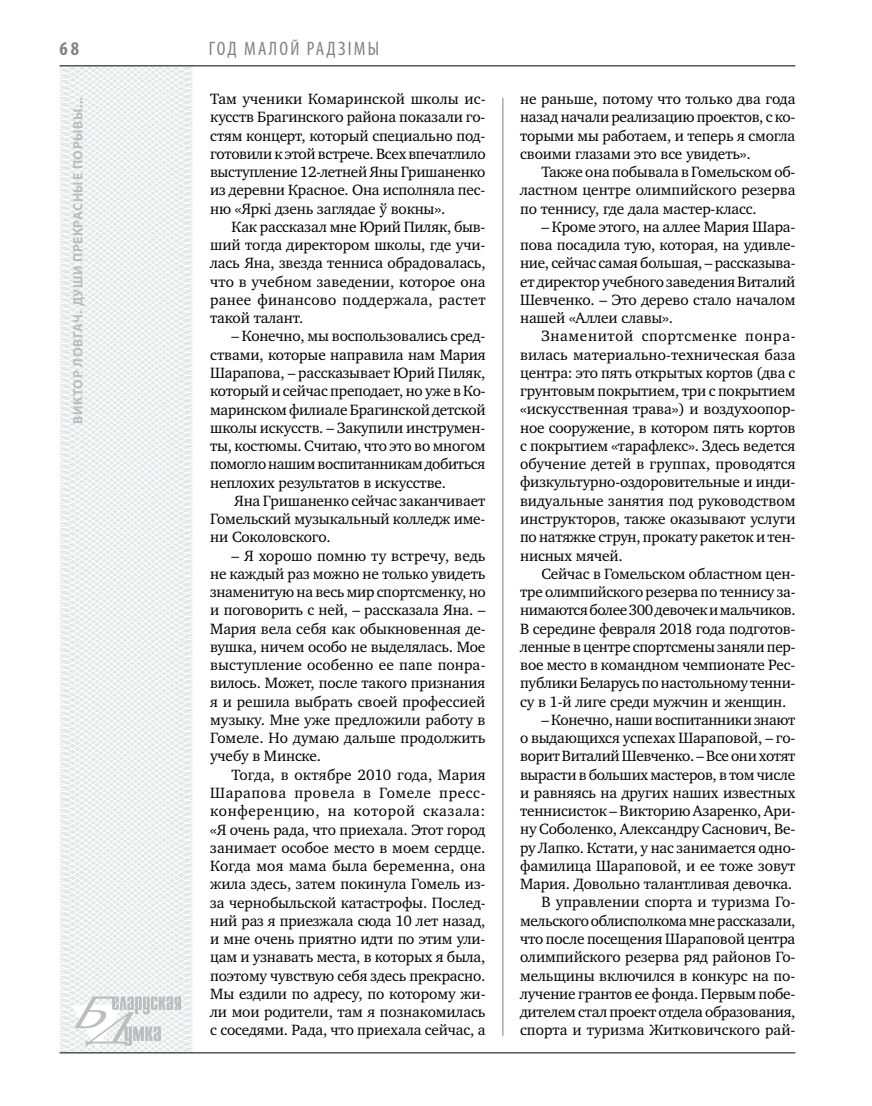
<style>
.page{position:relative;width:872px;height:1106px;background:#fff}
.page>*{position:absolute;margin:0;border:0;box-sizing:border-box;transform-origin:0 0}
.t1{font:condensed 19.5px "Myriad Pro";letter-spacing:.11em;color:#808285}
.t2{font:700 condensed 19.5px "Myriad Pro";color:#808285}
.t3{font:15.3px/18.3px "Charter C";letter-spacing:-.01em;color:#000;text-align:justify}
.t4{font:700 13.5px "Myriad Pro";letter-spacing:.04em;color:#bcbdc0}
</style>
<div class="page">
<svg style="left:59px;top:65px;width:192px;height:989px"></svg>
<hr style="left:502px;top:98px;width:1px;height:938px;background:#808285">
<hr style="left:60px;top:1052px;width:735px;height:1px;background:#000">
<svg style="left:71px;top:996px;width:110px;height:53px"></svg>
<hr style="left:60px;top:65px;width:735px;height:1px;background:#000">
<p class="t2" style="left:60px;top:37px;width:21px">68</p>
<p class="t4" style="left:69px;top:423px;width:328px;rotate:-90deg">Виктор ЛОВГАЧ. Души прекрасные порывы...</p>
<p class="t1" style="left:209px;top:37px;width:172px">Год малой радзімы</p>
<p class="t3" style="left:210px;top:90px;width:277px">Там ученики Комаринской школы ис&shy;кусств Брагинского района показали го&shy;стям концерт, который специально под&shy;готовили к этой встрече. Всех впечатлило выступление 12-летней Яны Гришаненко из деревни Красное. Она исполняла пес&shy;ню «Яркі дзень заглядае ў вокны».</p>
<p class="t3" style="left:210px;top:218px;width:277px;text-indent:21px">Как рассказал мне Юрий Пиляк, быв&shy;ший тогда директором школы, где учи&shy;лась Яна, звезда тенниса обрадовалась, что в учебном заведении, которое она ранее финансово поддержала, растет такой талант.</p>
<p class="t3" style="left:210px;top:327px;width:277px;text-indent:21px">– Конечно, мы воспользовались сред&shy;ствами, которые направила нам Мария Шарапова, – рассказывает Юрий Пиляк, который и сейчас преподает, но уже в Ко&shy;маринском филиале Брагинской детской школы искусств. – Закупили инструмен&shy;ты, костюмы. Считаю, что это во многом помогло нашим воспитанникам добиться неплохих результатов в искусстве.</p>
<p class="t3" style="left:210px;top:491px;width:277px;text-indent:24px">Яна Гришаненко сейчас заканчивает Гомельский музыкальный колледж име&shy;ни Соколовского.</p>
<p class="t3" style="left:210px;top:546px;width:277px;text-indent:21px">– Я хорошо помню ту встречу, ведь не каждый раз можно не только увидеть знаменитую на весь мир спортсменку, но и поговорить с ней, – рассказала Яна. – Мария вела себя как обыкновенная де&shy;вушка, ничем особо не выделялась. Мое выступление особенно ее папе понра&shy;вилось. Может, после такого признания я и решила выбрать своей профессией музыку. Мне уже предложили работу в Гомеле. Но думаю дальше продолжить учебу в Минске.</p>
<p class="t3" style="left:210px;top:765px;width:277px;text-indent:21px">Тогда, в октябре 2010 года, Мария Шарапова провела в Гомеле пресс&shy;конференцию, на которой сказала: «Я очень рада, что приехала. Этот город занимает особое место в моем сердце.<br>Когда моя мама была беременна, она жила здесь, затем покинула Гомель из&shy;за чернобыльской катастрофы. Послед&shy;ний раз я приезжала сюда 10 лет назад, и мне очень приятно идти по этим ули&shy;цам и узнавать места, в которых я была, поэтому чувствую себя здесь прекрасно.<br>Мы ездили по адресу, по которому жи&shy;ли мои родители, там я познакомилась с соседями. Рада, что приехала сейчас, а</p>
<p class="t3" style="left:520px;top:90px;width:277px">не раньше, потому что только два года назад начали реализацию проектов, с ко&shy;торыми мы работаем, и теперь я смогла своими глазами это все увидеть».</p>
<p class="t3" style="left:520px;top:163px;width:277px;text-indent:21px">Также она побывала в Гомельском об&shy;ластном центре олимпийского резерва по теннису, где дала мастер-класс.</p>
<p class="t3" style="left:520px;top:218px;width:277px;text-indent:21px">– Кроме этого, на аллее Мария Шара&shy;пова посадила тую, которая, на удивле&shy;ние, сейчас самая большая, – рассказыва&shy;ет директор учебного заведения Виталий Шевченко. – Это дерево стало началом нашей «Аллеи славы».</p>
<p class="t3" style="left:520px;top:327px;width:277px;text-indent:21px">Знаменитой спортсменке понра&shy;вилась материально-техническая база центра: это пять открытых кортов (два с грунтовым покрытием, три с покрытием «искусственная трава») и воздухоопор&shy;ное сооружение, в котором пять кортов с покрытием «тарафлекс». Здесь ведется обучение детей в группах, проводятся физкультурно-оздоровительные и инди&shy;видуальные занятия под руководством инструкторов, также оказывают услуги по натяжке струн, прокату ракеток и тен&shy;нисных мячей.</p>
<p class="t3" style="left:520px;top:564px;width:277px;text-indent:21px">Сейчас в Гомельском областном цен&shy;тре олимпийского резерва по теннису за&shy;нимаются более 300 девочек и мальчиков.<br>В середине февраля 2018 года подготов&shy;ленные в центре спортсмены заняли пер&shy;вое место в командном чемпионате Рес&shy;публики Беларусь по настольному тенни&shy;су в 1-й лиге среди мужчин и женщин.</p>
<p class="t3" style="left:520px;top:710px;width:277px;text-align:right">– Конечно, наши воспитанники знают<br>о выдающихся успехах Шараповой, – го&shy;ворит Виталий Шевченко. – Все они хотят вырасти в больших мастеров, в том числе и равняясь на других наших известных теннисисток – Викторию Азаренко, Ари&shy;ну Соболенко, Александру Саснович, Ве&shy;ру Лапко. Кстати, у нас занимается одно&shy;фамилица Шараповой, и ее тоже зовут Мария. Довольно талантливая девочка.<br>В управлении спорта и туризма Го&shy;мельского облисполкома мне рассказали, что после посещения Шараповой центра олимпийского резерва ряд районов Го&shy;мельщины включился в конкурс на по&shy;лучение грантов ее фонда. Первым побе&shy;дителем стал проект отдела образования, спорта и туризма Житковичского рай-</p>
</div>
